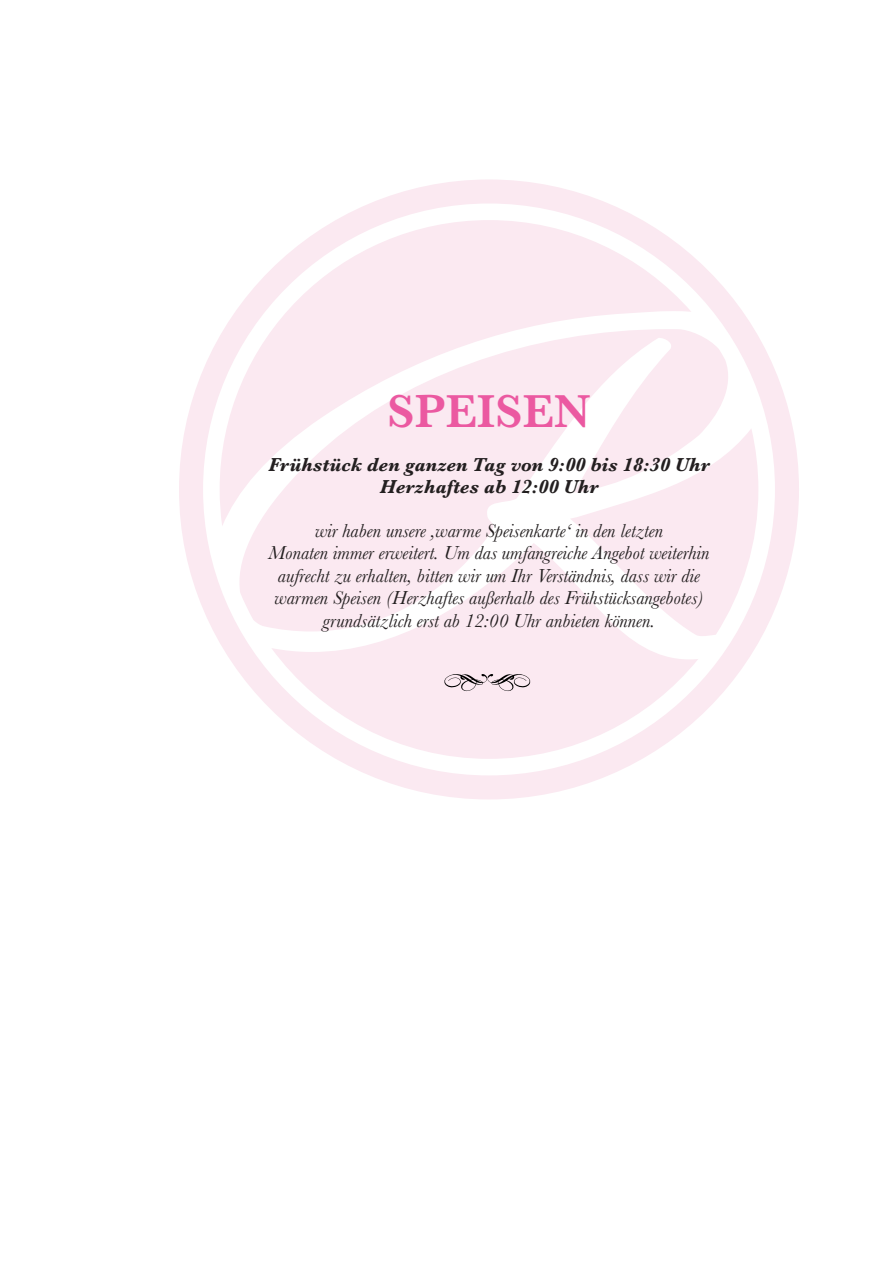
<style>
.page{position:relative;width:893px;height:1263px;background:#fff}
.page>*{position:absolute;margin:0;border:0;box-sizing:border-box;transform-origin:0 0}
.t1{font:600 48px "Baskerville";color:#eb59a1}
.t2{font:italic 19.5px/22.5px "Baskerville";color:#231f20;text-align:center}
.t3{font:italic 700 19.5px/22.5px "Baskerville";color:#231f20;text-align:center}
</style>
<div class="page">
<svg style="left:179px;top:179px;width:620px;height:620px;fill:#fbe9f1"></svg>
<svg style="left:444px;top:674px;width:86px;height:17px"></svg>
<h1 class="t1" style="left:387px;top:378px;width:205px">SPEISEN</h1>
<p class="t3" style="left:269px;top:453px;width:442px">Frühstück den ganzen Tag von 9:00 bis 18:30 Uhr<br>Herzhaftes ab 12:00 Uhr</p>
<p class="t2" style="left:268px;top:519px;width:443px">wir haben unsere ‚warme Speisenkarte‘ in den letzten<br>Monaten immer erweitert. Um das umfangreiche Angebot weiterhin aufrecht zu erhalten, bitten wir um Ihr Verständnis, dass wir die warmen Speisen (Herzhaftes außerhalb des Frühstücksangebotes) grundsätzlich erst ab 12:00 Uhr anbieten können.</p>
</div>
